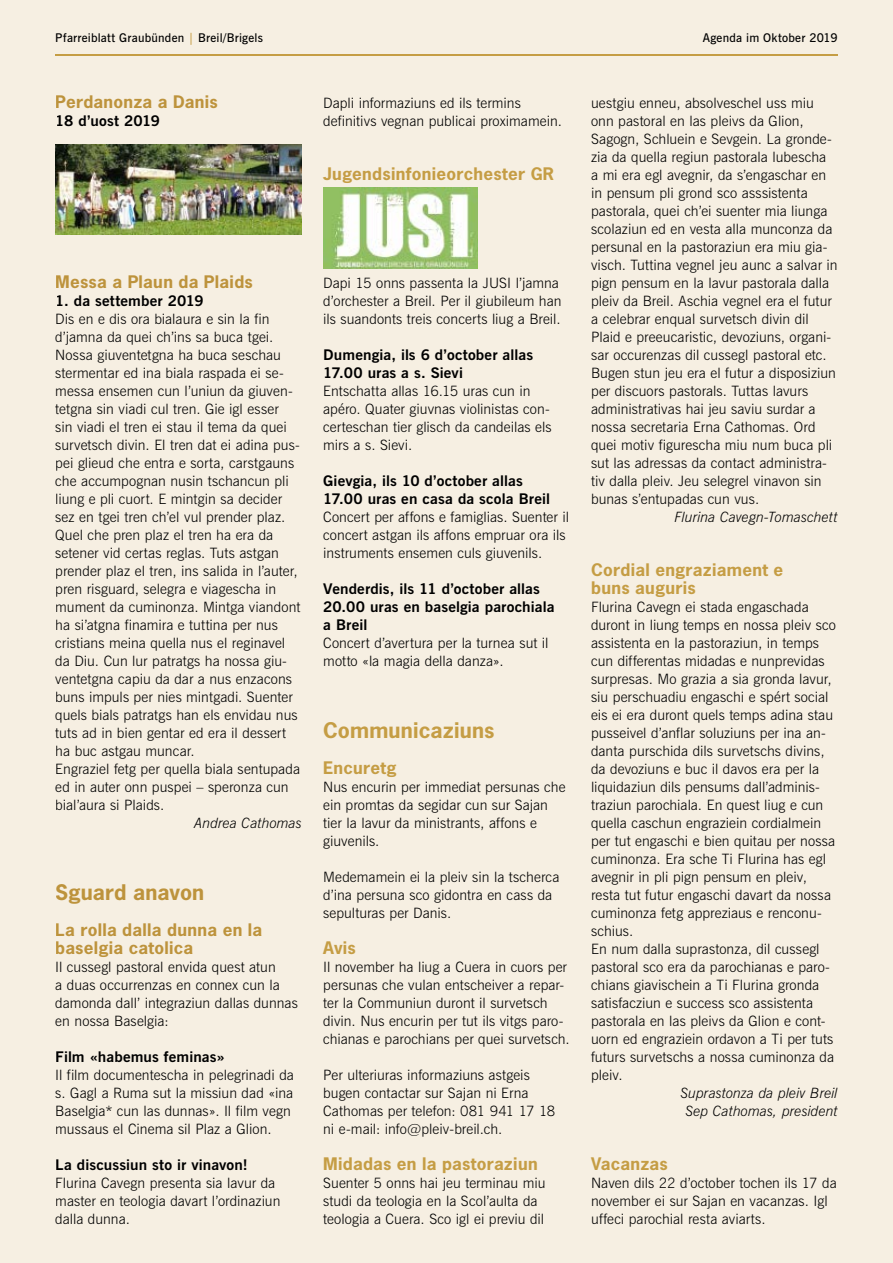
<style>
.page{position:relative;width:893px;height:1263px;background:#f6efe2}
.page>*{position:absolute;margin:0;border:0;box-sizing:border-box;transform-origin:0 0}
.t1{font:700 20.25px "News Gothic";letter-spacing:.01em;color:#c59d44;scale:1.05 1}
.t2{font:700 20.25px "News Gothic";color:#bd933c;scale:1.05 1}
.t3{font:700 16.35px/18px "News Gothic";letter-spacing:.015em;color:#c59d44;scale:1.05 1}
.t4{font:700 16.35px/18px "News Gothic";letter-spacing:.015em;color:#bd933c;scale:1.05 1}
.t5{font:700 14.7px/18px "News Gothic BT";letter-spacing:.005em;color:#000;scale:1.05 1}
.t6{font:300 14.25px/18px "News Gothic BT";letter-spacing:.005em;color:#000}
.t7{font:italic 300 14.25px/18px "News Gothic BT";color:#000;text-align:center}
.t8{font:600 12px "News Gothic BT";letter-spacing:.02em;color:#000}
.s1{color:#c59d44}
</style>
<div class="page">
<hr style="left:55px;top:55px;width:783px;height:1px;background:#c59d44">
<img style="left:323px;top:188px;width:154px;height:81px">
<img style="left:55px;top:144px;width:247px;height:90px">
<p class="t8" style="left:55px;top:31px;width:209px">Pfarreiblatt Graubünden <span class="s1">|</span> Breil/Brigels</p>
<p class="t8" style="left:703px;top:31px;width:136px">Agenda im Oktober 2019</p>
<p class="t4" style="left:55px;top:92px;width:156px">Perdanonza a Danis</p>
<p class="t5" style="left:55px;top:112px;width:102px">18 d’uost 2019</p>
<p class="t6" style="left:323px;top:94px;width:240px">Dapli informaziuns ed ils termins definitivs vegnan publicai proximamein.</p>
<p class="t3" style="left:323px;top:164px;width:222px">Jugendsinfonieorchester GR</p>
<p class="t4" style="left:55px;top:272px;width:190px">Messa a Plaun da Plaids</p>
<p class="t5" style="left:55px;top:292px;width:143px">1. da settember 2019</p>
<p class="t6" style="left:55px;top:310px;width:247px">Dis en e dis ora bialaura e sin la fin d’jamna da quei ch’ins sa buca tgei.<br>Nossa giuventetgna ha buca seschau stermentar ed ina biala raspada ei se&shy;messa ensemen cun l’uniun da giuven&shy;tetgna sin viadi cul tren. Gie igl esser<br>sin viadi el tren ei stau il tema da quei survetsch divin. El tren dat ei adina pus&shy;pei glieud che entra e sorta, carstgauns che accumpognan nusin tschancun pli liung e pli cuort. E mintgin sa decider sez en tgei tren ch’el vul prender plaz.<br>Quel che pren plaz el tren ha era da setener vid certas reglas. Tuts astgan prender plaz el tren, ins salida in l’auter, pren risguard, selegra e viagescha in mument da cuminonza. Mintga viandont ha si’atgna finamira e tuttina per nus cristians meina quella nus el reginavel da Diu. Cun lur patratgs ha nossa giu&shy;ventetgna capiu da dar a nus enzacons buns impuls per nies mintgadi. Suenter quels bials patratgs han els envidau nus tuts ad in bien gentar ed era il dessert ha buc astgau muncar.<br>Engraziel fetg per quella biala sentupada ed in auter onn puspei – speronza cun bial’aura si Plaids.</p>
<p class="t7" style="left:194px;top:814px;width:110px">Andrea Cathomas</p>
<h1 class="t2" style="left:55px;top:879px;width:143px">Sguard anavon</h1>
<p class="t4" style="left:55px;top:920px;width:199px">La rolla dalla dunna en la baselgia catolica</p>
<p class="t6" style="left:55px;top:958px;width:244px">Il cussegl pastoral envida quest atun<br>a duas occurrenzas en connex cun la damonda dall’ integraziun dallas dunnas en nossa Baselgia:</p>
<p class="t5" style="left:55px;top:1048px;width:163px">Film «habemus feminas»</p>
<p class="t6" style="left:55px;top:1066px;width:240px">Il film documentescha in pelegrinadi da s. Gagl a Ruma sut la missiun dad «ina Baselgia* cun las dunnas». Il film vegn mussaus el Cinema sil Plaz a Glion.</p>
<p class="t5" style="left:55px;top:1156px;width:185px">La discussiun sto ir vinavon!</p>
<p class="t6" style="left:55px;top:1174px;width:227px">Flurina Cavegn presenta sia lavur da master en teologia davart l’ordinaziun dalla dunna.</p>
<p class="t6" style="left:323px;top:274px;width:240px">Dapi 15 onns passenta la JUSI l’jamna d’orchester a Breil. Per il giubileum han ils suandonts treis concerts liug a Breil.</p>
<p class="t5" style="left:323px;top:346px;width:201px">Dumengia, ils 6 d’october allas<br>17.00 uras a s. Sievi</p>
<p class="t6" style="left:323px;top:382px;width:230px">Entschatta allas 16.15 uras cun in apéro. Quater giuvnas violinistas con&shy;certeschan tier glisch da candeilas els mirs a s. Sievi.</p>
<p class="t5" style="left:323px;top:472px;width:218px">Gievgia, ils 10 d’october allas<br>17.00 uras en casa da scola Breil</p>
<p class="t6" style="left:323px;top:508px;width:247px">Concert per affons e famiglias. Suenter il concert astgan ils affons empruar ora ils instruments ensemen culs giuvenils.</p>
<p class="t5" style="left:323px;top:580px;width:222px">Venderdis, ils 11 d’october allas<br>20.00 uras en baselgia parochiala a Breil</p>
<p class="t6" style="left:323px;top:634px;width:227px">Concert d’avertura per la turnea sut il motto «la magia della danza».</p>
<h1 class="t1" style="left:323px;top:717px;width:165px">Communicaziuns</h1>
<p class="t3" style="left:323px;top:758px;width:72px">Encuretg</p>
<p class="t6" style="left:323px;top:778px;width:244px">Nus encurin per immediat persunas che ein promtas da segidar cun sur Sajan tier la lavur da ministrants, affons e giuvenils.</p>
<p class="t6" style="left:323px;top:868px;width:238px">Medemamein ei la pleiv sin la tscherca d’ina persuna sco gidontra en cass da sepulturas per Danis.</p>
<p class="t3" style="left:323px;top:938px;width:33px">Avis</p>
<p class="t6" style="left:323px;top:958px;width:248px">Il november ha liug a Cuera in cuors per persunas che vulan entscheiver a repar&shy;ter la Communiun duront il survetsch divin. Nus encurin per tut ils vitgs paro&shy;chianas e parochians per quei survetsch.</p>
<p class="t6" style="left:323px;top:1066px;width:234px">Per ulteriuras informaziuns astgeis bugen contactar sur Sajan ni Erna Cathomas per telefon: 081 941 17 18 ni e-mail: info@pleiv-breil.ch.</p>
<p class="t3" style="left:323px;top:1154px;width:206px">Midadas en la pastoraziun</p>
<p class="t6" style="left:323px;top:1174px;width:224px">Suenter 5 onns hai jeu terminau miu studi da teologia en la Scol’aulta da teologia a Cuera. Sco igl ei previu dil</p>
<p class="t6" style="left:591px;top:94px;width:248px">uestgiu enneu, absolveschel uss miu onn pastoral en las pleivs da Glion, Sagogn, Schluein e Sevgein. La gronde&shy;zia da quella regiun pastorala lubescha<br>a mi era egl avegnir, da s’engaschar en in pensum pli grond sco asssistenta pastorala, quei ch’ei suenter mia liunga scolaziun ed en vesta alla munconza da persunal en la pastoraziun era miu gia&shy;visch. Tuttina vegnel jeu aunc a salvar in pign pensum en la lavur pastorala dalla pleiv da Breil. Aschia vegnel era el futur a celebrar enqual survetsch divin dil Plaid e preeucaristic, devoziuns, organi&shy;sar occurenzas dil cussegl pastoral etc.<br>Bugen stun jeu era el futur a disposiziun per discuors pastorals. Tuttas lavurs administrativas hai jeu saviu surdar a nossa secretaria Erna Cathomas. Ord quei motiv figurescha miu num buca pli sut las adressas da contact administra&shy;tiv dalla pleiv. Jeu selegrel vinavon sin bunas s’entupadas cun vus.</p>
<p class="t7" style="left:674px;top:508px;width:165px">Flur ina Cavegn-Tomaschett</p>
<p class="t3" style="left:591px;top:560px;width:185px">Cordial engraziament e buns auguris</p>
<p class="t6" style="left:591px;top:598px;width:246px">Flurina Cavegn ei stada engaschada duront in liung temps en nossa pleiv sco assistenta en la pastoraziun, in temps cun differentas midadas e nunprevidas surpresas. Mo grazia a sia gronda lavur, siu perschuadiu engaschi e spért social eis ei era duront quels temps adina stau pusseivel d’anflar soluziuns per ina an&shy;danta purschida dils survetschs divins, da devoziuns e buc il davos era per la liquidaziun dils pensums dall’adminis&shy;traziun parochiala. En quest liug e cun quella caschun engraziein cordialmein per tut engaschi e bien quitau per nossa cuminonza. Era sche Ti Flurina has egl avegnir in pli pign pensum en pleiv, resta tut futur engaschi davart da nossa cuminonza fetg appreziaus e renconu&shy;schius.<br>En num dalla suprastonza, dil cussegl pastoral sco era da parochianas e paro&shy;chians giavischein a Ti Flurina gronda satisfacziun e success sco assistenta pastorala en las pleivs da Glion e cont&shy;uorn ed engraziein ordavon a Ti per tuts futurs survetschs a nossa cuminonza da pleiv.</p>
<p class="t7" style="left:680px;top:1084px;width:159px">Suprastonza da pleiv Breil<br>Sep Cathomas, president</p>
<p class="t3" style="left:591px;top:1154px;width:75px">Vacanzas</p>
<p class="t6" style="left:591px;top:1174px;width:247px">Naven dils 22 d’october tochen ils 17 da november ei sur Sajan en vacanzas. Igl uffeci parochial resta aviarts.</p>
</div>
